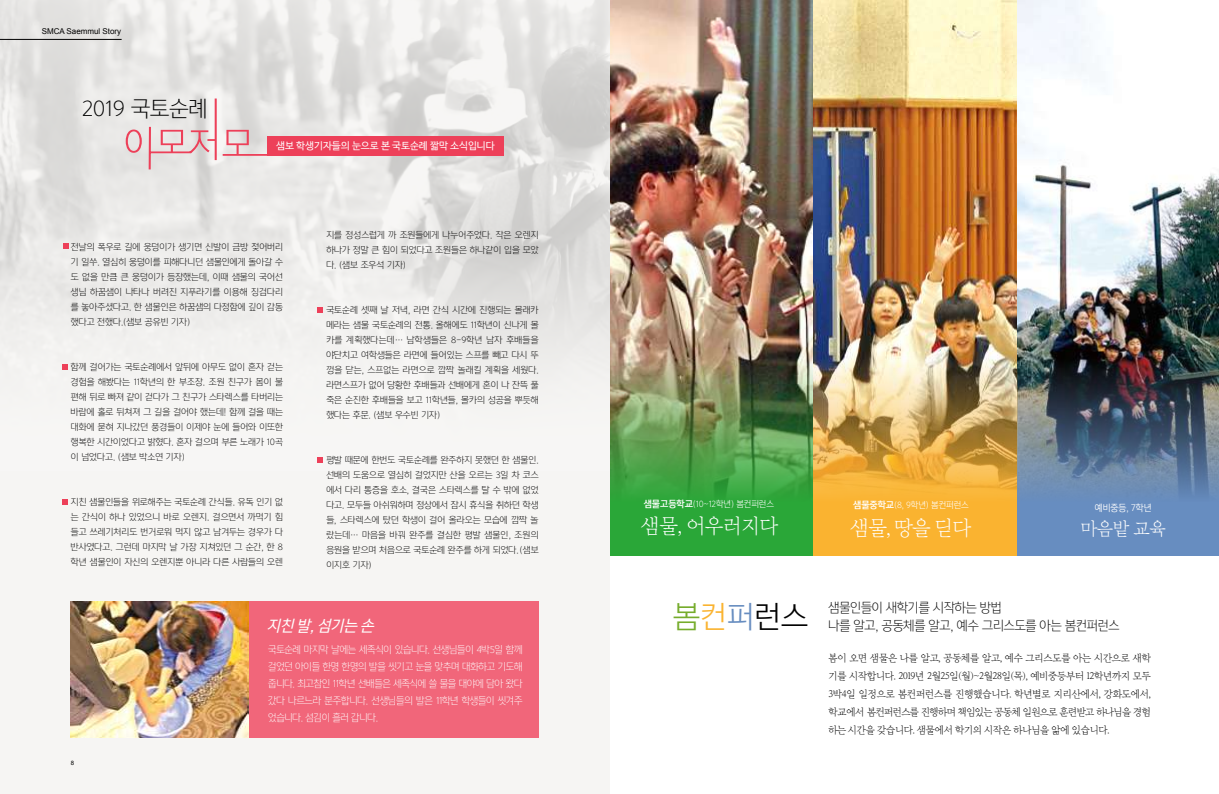
<style>
.page{position:relative;width:1219px;height:794px;background:#fff}
.page>*{position:absolute;margin:0;border:0;box-sizing:border-box;transform-origin:0 0}
.t1{font:30px "Yoon Gothic Pro 730";color:#000}
.t2{font:21.8px "Yoon Gothic Pro 720";color:#000}
.t3{font:20.5px "Yoon Myungjo Pro 720";letter-spacing:-.03em;color:#fff;scale:.96 1}
.t4{font:18px "Yoon Myungjo Pro 720";color:#fff;scale:.96 1}
.t5{font:italic 15px "Yoon Gothic Pro 750";color:#fff;scale:.96 1}
.t6{font:13px "Yoon Gothic Pro 720";letter-spacing:-.01em;color:#000;scale:.96 1}
.t7{font:10px/18px "Yoon Myungjo Pro 720";letter-spacing:-.07em;color:#000;text-align:justify;scale:.96 1}
.t8{font:10px/17px "Yoon Gothic Pro 720";letter-spacing:-.03em;color:#fff;text-align:justify;scale:.96 1}
.t9{font:10px "Nanum Barun Gothic OTF Yet Hangul";color:#fff}
.t10{font:9px/15px "Yoon Gothic Pro 720";color:#000;text-align:justify}
.t11{font:9px "Yoon Gothic Pro 740";color:#fff;scale:.96 1}
.t12{font:8.8px "Yoon Gothic Pro 730";letter-spacing:-.01em;color:#fff;scale:.96 1}
.t13{font:8px "Arial";color:#000}
.t14{font:6px "Arial";color:#000}
.s1{font-family:"Yoon Gothic Pro 770"}
.s2{color:#76ac2c}
.s3{color:#fab330}
.s4{color:#678dc0}
</style>
<div class="page">
<img style="left:609px;top:0;width:610px;height:356px">
<img style="left:609px;top:356px;width:204px;height:200px">
<div style="left:0;top:0;width:609px;height:794px;background:#f6f5f3"></div>
<img style="left:0;top:0;width:609px;height:350px">
<svg style="left:126px;top:98px;width:143px;height:71px"></svg>
<div style="left:267px;top:136px;width:237px;height:20px;background:#ed4059"></div>
<div style="left:71px;top:601px;width:468px;height:136px;background:#f1667a"></div>
<img style="left:71px;top:601px;width:177px;height:136px">
<img style="left:813px;top:356px;width:205px;height:200px">
<img style="left:1018px;top:356px;width:201px;height:200px">
<svg style="left:63px;top:243px;width:6px;height:6px"></svg>
<svg style="left:62px;top:364px;width:6px;height:6px"></svg>
<svg style="left:317px;top:307px;width:6px;height:6px"></svg>
<svg style="left:317px;top:457px;width:6px;height:6px"></svg>
<svg style="left:62px;top:499px;width:6px;height:5px"></svg>
<hr style="left:0;top:39px;width:122px;height:1px;background:#000">
<p class="t13" style="left:42px;top:26px;width:81px">SMCA Saemmul Story</p>
<h2 class="t2" style="left:82px;top:95px;width:127px">2019 국토순례</h2>
<p class="t9" style="left:276px;top:140px;width:220px">샘보 학생기자들의 눈으로 본 국토순례 짧막 소식입니다</p>
<p class="t10" style="left:71px;top:239px;width:214px">전날의 폭우로 길에 웅덩이가 생기면 신발이 금방 젖어버리 기 일쑤. 열심히 웅덩이를 피해다니던 샘물인에게 돌아갈 수 도 없을 만큼 큰 웅덩이가 등장했는데, 이때 샘물의 국어선 생님 하꿈샘이 나타나 버려진 지푸라기를 이용해 징검다리 를 놓아주셨다고. 한 샘물인은 하꿈샘의 다정함에 깊이 감동 했다고 전했다.(샘보 공유빈 기자)</p>
<p class="t10" style="left:71px;top:359px;width:214px">함께 걸어가는 국토순례에서 앞뒤에 아무도 없이 혼자 걷는 경험을 해봤다는 11학년의 한 부조장. 조원 친구가 몸이 불 편해 뒤로 빠져 같이 걷다가 그 친구가 스타렉스를 타버리는 바람에 홀로 뒤쳐져 그 길을 걸어야 했는데! 함께 걸을 때는 대화에 묻혀 지나갔던 풍경들이 이제야 눈에 들어와 이또한 행복한 시간이었다고 밝혔다. 혼자 걸으며 부른 노래가 10곡 이 넘었다고. (샘보 박소연 기자)</p>
<p class="t10" style="left:71px;top:494px;width:214px">지친 샘물인들을 위로해주는 국토순례 간식들. 유독 인기 없 는 간식이 하나 있었으니 바로 오렌지. 걸으면서 까먹기 힘 들고 쓰레기처리도 번거로워 먹지 않고 남겨두는 경우가 다 반사였다고. 그런데 마지막 날 가장 지쳐있던 그 순간, 한 8 학년 샘물인이 자신의 오렌지뿐 아니라 다른 사람들의 오렌</p>
<p class="t10" style="left:326px;top:227px;width:214px">지를 정성스럽게 까 조원들에게 나누어주었다. 작은 오렌지 하나가 정말 큰 힘이 되었다고 조원들은 하나같이 입을 모았 다. (샘보 조우석 기자)</p>
<p class="t10" style="left:326px;top:302px;width:214px">국토순례 셋째 날 저녁, 라면 간식 시간에 진행되는 몰래카 메라는 샘물 국토순례의 전통. 올해에도 11학년이 신나게 몰 카를 계획했다는데… 남학생들은 8-9학년 남자 후배들을 야단치고 여학생들은 라면에 들어있는 스프를 빼고 다시 뚜 껑을 닫는, 스프없는 라면으로 깜짝 놀래킬 계획을 세웠다. 라면스프가 없어 당황한 후배들과 선배에게 혼이 나 잔뜩 풀 죽은 순진한 후배들을 보고 11학년들, 몰카의 성공을 뿌듯해 했다는 후문. (샘보 우수빈 기자)</p>
<p class="t10" style="left:326px;top:452px;width:214px">평발 때문에 한번도 국토순례를 완주하지 못했던 한 샘물인. 선배의 도움으로 열심히 걸었지만 산을 오르는 3일 차 코스 에서 다리 통증을 호소, 결국은 스타렉스를 탈 수 밖에 없었 다고. 모두들 아쉬워하며 정상에서 잠시 휴식을 취하던 학생 들, 스타렉스에 탔던 학생이 걸어 올라오는 모습에 깜짝 놀 랐는데… 마음을 바꿔 완주를 결심한 평발 샘물인, 조원의 응원을 받으며 처음으로 국토순례 완주를 하게 되었다.(샘보 이지호 기자)</p>
<p class="t12" style="left:644px;top:499px;width:137px"><span class="s1">샘물고등학교</span>(10~12학년) 봄컨퍼런스</p>
<h3 class="t3" style="left:641px;top:513px;width:145px">샘물, 어우러지다</h3>
<p class="t12" style="left:853px;top:499px;width:122px"><span class="s1">샘물중학교</span>(8, 9학년) 봄컨퍼런스</p>
<h3 class="t3" style="left:851px;top:515px;width:127px">샘물, 땅을 딛다</h3>
<p class="t11" style="left:1095px;top:501px;width:61px">예비중등, 7학년</p>
<h3 class="t4" style="left:1081px;top:518px;width:90px">마음밭 교육</h3>
<p class="t14" style="left:71px;top:758px;width:5px">8</p>
<h1 class="t1" style="left:673px;top:598px;width:136px"><span class="s2">봄</span><span class="s3">컨</span><span class="s4">퍼</span>런스</h1>
<h3 class="t6" style="left:828px;top:599px;width:182px">샘물인들이 새학기를 시작하는 방법</h3>
<h3 class="t5" style="left:267px;top:615px;width:117px">지친 발,섬기는 손</h3>
<h3 class="t6" style="left:828px;top:617px;width:305px">나를 알고, 공동체를 알고, 예수 그리스도를 아는 봄컨퍼런스</h3>
<p class="t8" style="left:268px;top:641px;width:266px">국토순례 마지막 날에는 세족식이 있습니다. 선생님들이 4박5일 함께 걸었던 아이들 한명 한명의 발을 씻기고 눈을 맞추며 대화하고 기도해 줍니다. 최고참인 11학년 선배들은 세족식에 쓸 물을 대야에 담아 왔다 갔다 나르느라 분주합니다. 선생님들의 발은 11학년 학생들이 씻겨주 었습니다. 섬김이 흘러 갑니다.</p>
<p class="t7" style="left:828px;top:648px;width:337px">봄이 오면 샘물은 나를 알고, 공동체를 알고, 예수 그리스도를 아는 시간으로 새학 기를 시작합니다. 2019년 2월25일(월)~2월28일(목), 예비중등부터 12학년까지 모두 3박4일 일정으로 봄컨퍼런스를 진행했습니다. 학년별로 지리산에서, 강화도에서, 학교에서 봄컨퍼런스를 진행하며 책임있는 공동체 일원으로 훈련받고 하나님을 경험 하는 시간을 갖습니다. 샘물에서 학기의 시작은 하나님을 앎에 있습니다.</p>
</div>
